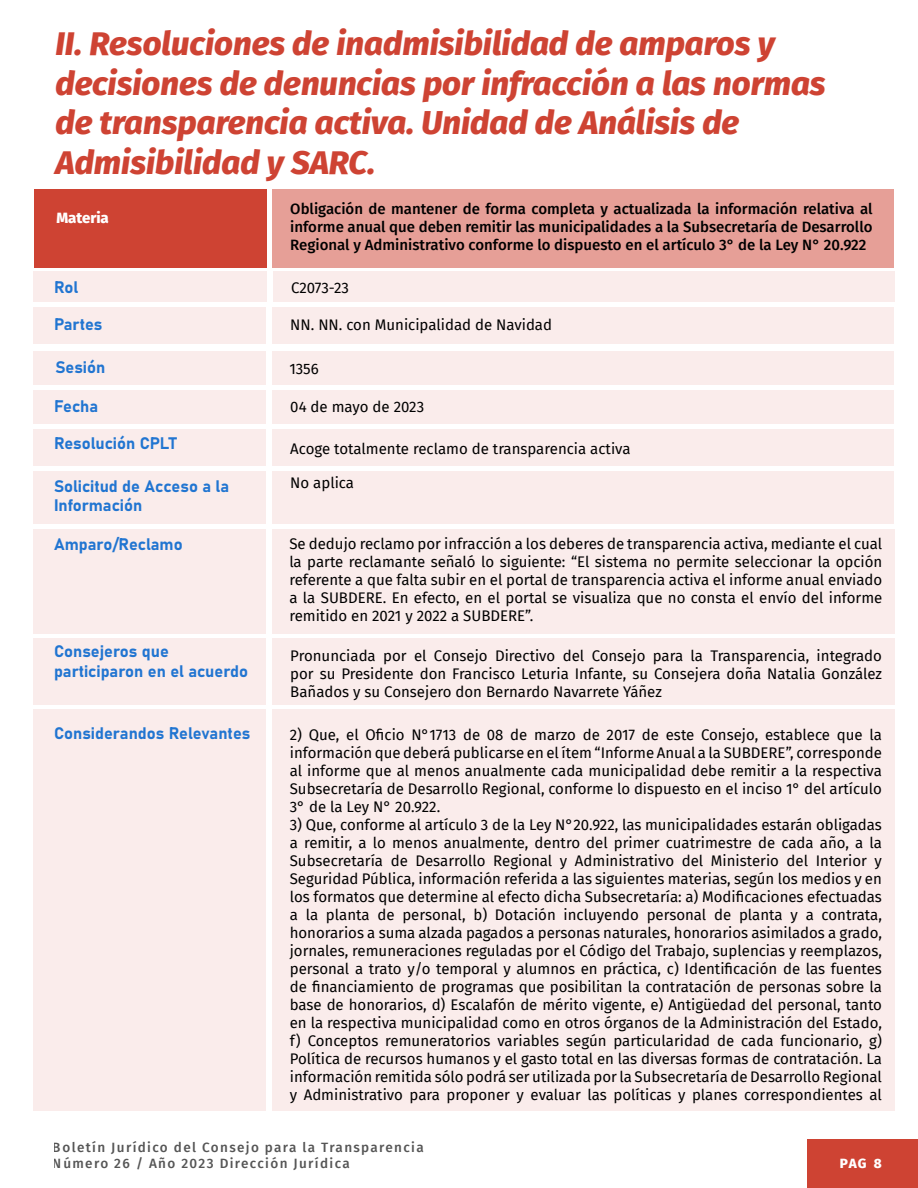
<style>
.page{position:relative;width:918px;height:1188px;background:#fff}
.page>*{position:absolute;margin:0;border:0;box-sizing:border-box;transform-origin:0 0}
.t1{font:italic 800 33px/39.6px "Fira Sans";color:#ce4333}
.t2{font:16.5px/19.8px "Bahnschrift";color:#2175d1}
.t3{font:15px/18px "Fira Sans";color:#000;text-align:justify}
.t4{font:500 15px/18px "Fira Sans";color:#000;text-align:justify}
.t5{font:800 15px "Fira Sans";color:#fff}
.t6{font:500 13.5px/16.2px "Fira Sans";letter-spacing:.1em;color:#000}
.t7{font:800 13.5px "Fira Sans";color:#fff}
</style>
<div class="page">
<div style="left:807px;top:1140px;width:111px;height:48px;background:#ce4333"></div>
<div style="left:34px;top:190px;width:233px;height:78px;background:#ce4333"></div>
<div style="left:272px;top:190px;width:622px;height:78px;background:#e69f97"></div>
<div style="left:33px;top:272px;width:234px;height:30px;background:#faeceb"></div>
<div style="left:273px;top:272px;width:621px;height:30px;background:#faeceb"></div>
<div style="left:34px;top:308px;width:232px;height:36px;background:#faeceb"></div>
<div style="left:272px;top:308px;width:622px;height:36px;background:#faeceb"></div>
<div style="left:34px;top:351px;width:232px;height:33px;background:#faeceb"></div>
<div style="left:272px;top:351px;width:622px;height:33px;background:#faeceb"></div>
<div style="left:34px;top:429px;width:232px;height:37px;background:#faeceb"></div>
<div style="left:272px;top:429px;width:622px;height:37px;background:#faeceb"></div>
<div style="left:34px;top:529px;width:232px;height:105px;background:#faeceb"></div>
<div style="left:272px;top:529px;width:622px;height:105px;background:#faeceb"></div>
<div style="left:34px;top:638px;width:232px;height:67px;background:#faeceb"></div>
<div style="left:272px;top:638px;width:622px;height:67px;background:#faeceb"></div>
<div style="left:34px;top:390px;width:232px;height:34px;background:#faeceb"></div>
<div style="left:272px;top:390px;width:622px;height:34px;background:#faeceb"></div>
<div style="left:34px;top:471px;width:232px;height:53px;background:#faeceb"></div>
<div style="left:272px;top:471px;width:622px;height:53px;background:#faeceb"></div>
<div style="left:34px;top:709px;width:232px;height:402px;background:#faeceb"></div>
<div style="left:272px;top:709px;width:622px;height:402px;background:#faeceb"></div>
<h1 class="t1" style="left:55px;top:21px;width:772px">II. Resoluciones de inadmisibilidad de amparos y decisiones de denuncias por infracción a las normas de transparencia activa. Unidad de Análisis de Admisibilidad y SARC.</h1>
<p class="t5" style="left:56px;top:205px;width:54px">Materia</p>
<p class="t4" style="left:290px;top:199px;width:584px">Obligación de mantener de forma completa y actualizada la información relativa al informe anual que deben remitir las municipalidades a la Subsecretaría de Desarrollo Regional y Administrativo conforme lo dispuesto en el artículo 3° de la Ley N° 20.922</p>
<p class="t3" style="left:291px;top:279px;width:59px">C2073-23</p>
<p class="t3" style="left:290px;top:316px;width:263px">NN. NN. con Municipalidad de Navidad</p>
<p class="t2" style="left:54px;top:276px;width:26px">Rol</p>
<p class="t2" style="left:54px;top:313px;width:50px">Partes</p>
<p class="t2" style="left:55px;top:356px;width:51px">Sesión</p>
<p class="t2" style="left:54px;top:395px;width:46px">Fecha</p>
<p class="t2" style="left:54px;top:432px;width:124px">Resolución CPLT</p>
<p class="t2" style="left:54px;top:475px;width:177px">Solicitud de Acceso a la<br>Información</p>
<p class="t2" style="left:54px;top:534px;width:130px">Amparo/Reclamo</p>
<p class="t3" style="left:289px;top:359px;width:31px">1356</p>
<p class="t3" style="left:290px;top:398px;width:135px">04 de mayo de 2023</p>
<p class="t3" style="left:290px;top:439px;width:342px">Acoge totalmente reclamo de transparencia activa</p>
<p class="t3" style="left:290px;top:474px;width:65px">No aplica</p>
<p class="t3" style="left:289px;top:534px;width:595px">Se dedujo reclamo por infracción a los deberes de transparencia activa, mediante el cual la parte reclamante señaló lo siguiente: “El sistema no permite seleccionar la opción referente a que falta subir en el portal de transparencia activa el informe anual enviado a la SUBDERE. En efecto, en el portal se visualiza que no consta el envío del informe remitido en 2021 y 2022 a SUBDERE”.</p>
<p class="t3" style="left:290px;top:646px;width:593px">Pronunciada por el Consejo Directivo del Consejo para la Transparencia, integrado por su Presidente don Francisco Leturia Infante, su Consejera doña Natalia González Bañados y su Consejero don Bernardo Navarrete Yáñez</p>
<p class="t2" style="left:54px;top:640px;width:196px">Consejeros que participaron en el acuerdo</p>
<p class="t2" style="left:54px;top:722px;width:198px">Considerandos Relevantes</p>
<p class="t3" style="left:290px;top:725px;width:594px">2) Que, el Oficio N°1713 de 08 de marzo de 2017 de este Consejo, establece que la información que deberá publicarse en el ítem “Informe Anual a la SUBDERE”, corresponde al informe que al menos anualmente cada municipalidad debe remitir a la respectiva Subsecretaría de Desarrollo Regional, conforme lo dispuesto en el inciso 1° del artículo 3° de la Ley N° 20.922.</p>
<p class="t3" style="left:290px;top:815px;width:594px">3) Que, conforme al artículo 3 de la Ley N°20.922, las municipalidades estarán obligadas a remitir, a lo menos anualmente, dentro del primer cuatrimestre de cada año, a la Subsecretaría de Desarrollo Regional y Administrativo del Ministerio del Interior y Seguridad Pública, información referida a las siguientes materias, según los medios y en los formatos que determine al efecto dicha Subsecretaría: a) Modificaciones efectuadas a la planta de personal, b) Dotación incluyendo personal de planta y a contrata, honorarios a suma alzada pagados a personas naturales, honorarios asimilados a grado, jornales, remuneraciones reguladas por el Código del Trabajo, suplencias y reemplazos, personal a trato y/o temporal y alumnos en práctica, c) Identificación de las fuentes de financiamiento de programas que posibilitan la contratación de personas sobre la base de honorarios, d) Escalafón de mérito vigente, e) Antigüedad del personal, tanto en la respectiva municipalidad como en otros órganos de la Administración del Estado, f) Conceptos remuneratorios variables según particularidad de cada funcionario, g)<br>Política de recursos humanos y el gasto total en las diversas formas de contratación. La información remitida sólo podrá ser utilizada por la Subsecretaría de Desarrollo Regional y Administrativo para proponer y evaluar las políticas y planes correspondientes al</p>
<p class="t6" style="left:53px;top:1139px;width:372px">Boletín Jurídico del Consejo para la Transparencia<br>Número 26 / Año 2023 Dirección Jurídica</p>
<p class="t7" style="left:840px;top:1151px;width:43px">PAG 8</p>
</div>
